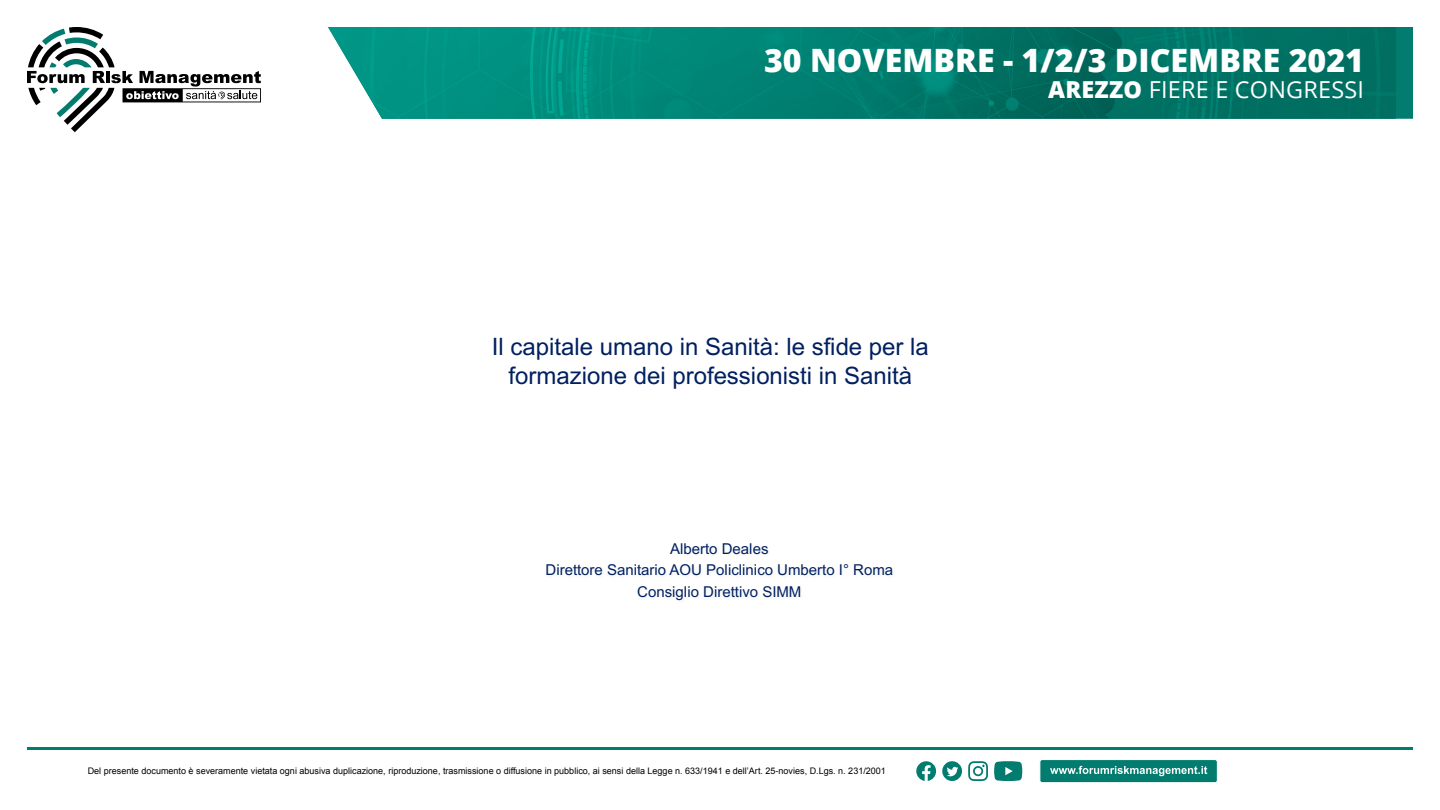
<style>
.page{position:relative;width:1440px;height:810px;background:#fff}
.page>*{position:absolute;margin:0;border:0;box-sizing:border-box;transform-origin:0 0}
.t1{font:800 32.17px "Open Sans";color:#fff}
.t2{font:24px/29.3px "Arial";color:#002060;text-align:center}
.t3{font:23.4px "Open Sans";letter-spacing:.01em;color:#fff}
.t4{font:15px/21.7px "Arial";color:#002060;text-align:center}
.t5{font:9px "Arial";color:#000}
.s1{font-weight:800}
</style>
<div class="page">
<svg style="left:27px;top:27px;width:234px;height:105px"></svg>
<img style="left:328px;top:27px;width:1068px;height:92px">
<div style="left:1040px;top:760px;width:177px;height:23px;background:#027c6f;border-radius:2px"></div>
<div style="left:1040px;top:759px;width:178px;height:24px;border:1px solid #fff;border-radius:2px"></div>
<svg style="left:1050px;top:766px;width:157px;height:10px"></svg>
<hr style="left:27px;top:747px;width:1386px;height:3px;background:#027c6f">
<svg style="left:968px;top:761px;width:20px;height:20px"></svg>
<svg style="left:994px;top:761px;width:28px;height:20px"></svg>
<svg style="left:916px;top:761px;width:20px;height:20px"></svg>
<svg style="left:942px;top:761px;width:20px;height:20px"></svg>
<h1 class="t1" style="left:764px;top:36px;width:602px">30 NOVEMBRE - 1/2/3 DICEMBRE 2021</h1>
<h3 class="t3" style="left:1048px;top:74px;width:317px"><span class="s1">AREZZO</span> FIERE E CONGRESSI</h3>
<h2 class="t2" style="left:492px;top:332px;width:438px">Il capitale umano in Sanità: le sfide per la formazione dei professionisti in Sanità</h2>
<h3 class="t4" style="left:545px;top:538px;width:349px">Alberto Deales<br>Direttore Sanitario AOU Policlinico Umberto I° Roma<br>Consiglio Direttivo SIMM</h3>
<p class="t5" style="left:88px;top:765px;width:800px">Del presente documento è severamente vietata ogni abusiva duplicazione, riproduzione, trasmissione o diffusione in pubblico, ai sensi della Legge n. 633/1941 e dell’Art. 25-novies, D.Lgs. n. 231/2001</p>
</div>
